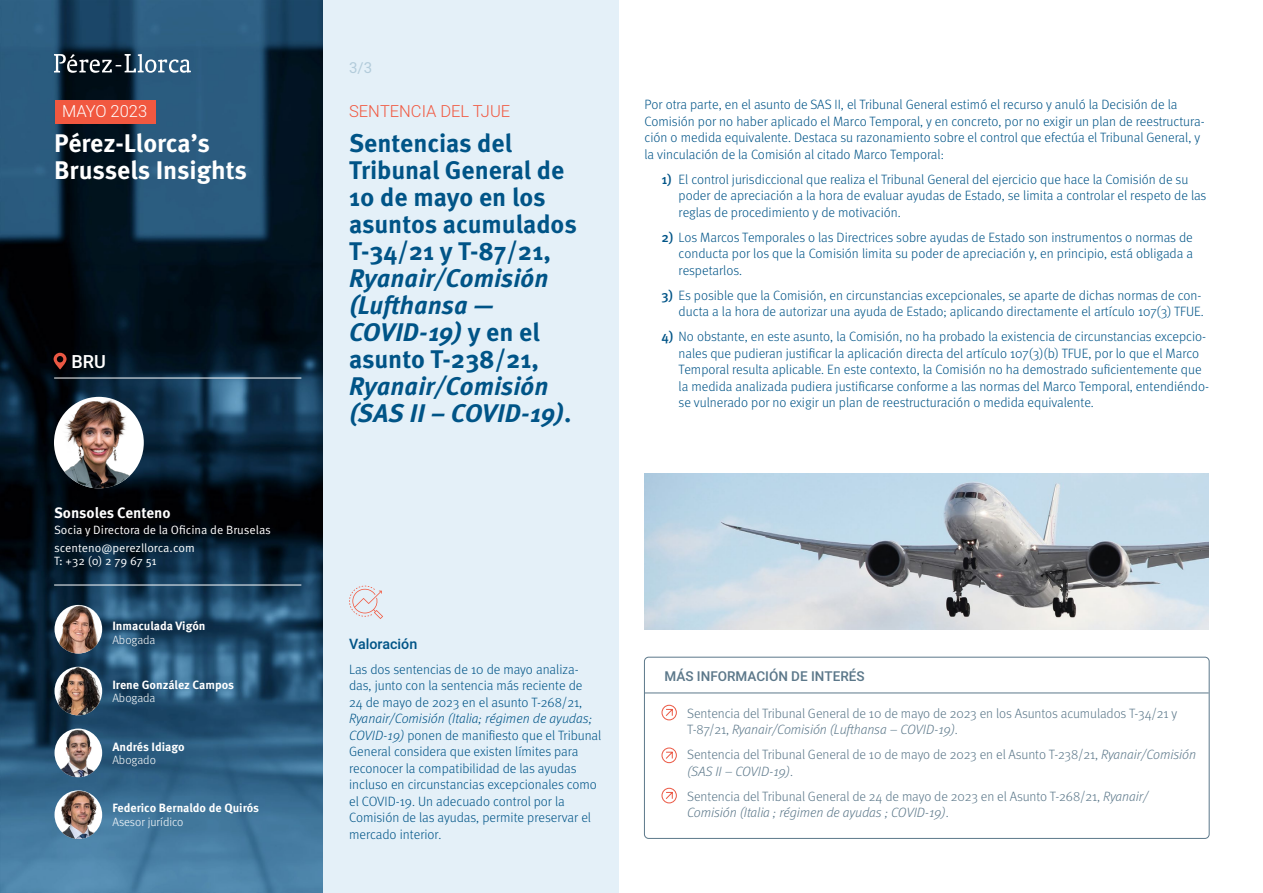
<style>
.page{position:relative;width:1263px;height:893px;background:#fff}
.page>*{position:absolute;margin:0;border:0;box-sizing:border-box;transform-origin:0 0}
.t1{font:italic 700 25.5px/27px "Meta Pro";color:#005487}
.t2{font:700 25.5px/27px "Meta Pro";letter-spacing:-.005em;color:#005487}
.t3{font:700 25.5px/27px "Meta Pro";color:#fff}
.t4{font:500 18px "Heebo";color:#fff}
.t5{font:300 16.5px "Heebo";color:#f15840}
.t6{font:300 16.5px "Heebo";color:#fff}
.t7{font:700 15px "Meta Pro";color:#fff}
.t8{font:15px "Heebo";color:#b3ccdb}
.t9{font:500 14.25px "Heebo";color:#005487}
.t10{font:300 13.5px/16.5px "Meta Pro";color:#005487}
.t11{font:300 13.5px/16.5px "Meta Pro";letter-spacing:-.01em;color:#5c788a}
.t12{font:500 13.5px "Heebo";color:#5c788a}
.t13{font:12px/17.5px "Meta Pro Norm";color:#fff}
.t14{font:700 12px "Meta Pro";color:#fff}
.t15{font:300 12px "Meta Pro";color:#fff}
.s1{font-style:normal}
.s2{font-weight:500}
.s3{font-style:italic}
</style>
<div class="page">
<img style="left:0;top:0;width:324px;height:893px">
<div style="left:324px;top:0;width:295px;height:892px;background:#e4f0f8"></div>
<svg style="left:349px;top:586px;width:34px;height:33px"></svg>
<hr style="left:645px;top:693px;width:564px;height:1px;background:#5c788a">
<svg style="left:661px;top:704px;width:16px;height:17px"></svg>
<svg style="left:661px;top:747px;width:16px;height:16px"></svg>
<svg style="left:661px;top:787px;width:16px;height:17px"></svg>
<div style="left:644px;top:657px;width:565px;height:182px;border:1px solid #5c788a;border-radius:4px"></div>
<svg style="left:54px;top:54px;width:137px;height:19px"></svg>
<img style="left:54px;top:397px;width:90px;height:91px">
<hr style="left:54px;top:378px;width:247px;height:1px;background:#fff">
<hr style="left:54px;top:585px;width:247px;height:1px;background:#fff">
<svg style="left:54px;top:353px;width:13px;height:16px"></svg>
<img style="left:55px;top:667px;width:47px;height:48px">
<img style="left:55px;top:605px;width:47px;height:48px">
<img style="left:55px;top:730px;width:47px;height:47px">
<img style="left:55px;top:790px;width:47px;height:49px">
<div style="left:55px;top:100px;width:101px;height:23px;background:#f15840"></div>
<img style="left:644px;top:473px;width:565px;height:156px">
<p class="t6" style="left:62px;top:99px;width:87px">MAYO 2023</p>
<h1 class="t3" style="left:54px;top:128px;width:194px">Pérez-Llorca’s<br>Brussels Insights</h1>
<h2 class="t4" style="left:71px;top:349px;width:36px">BRU</h2>
<p class="t7" style="left:54px;top:501px;width:118px">Sonsoles Centeno</p>
<p class="t13" style="left:54px;top:521px;width:218px">Socia y Directora de la Oficina de Bruselas scenteno@perezllorca.com</p>
<p class="t13" style="left:54px;top:551px;width:104px">T: +32 (0) 2 79 67 51</p>
<p class="t14" style="left:112px;top:617px;width:95px">Inmaculada Vigón</p>
<p class="t15" style="left:112px;top:631px;width:45px">Abogada</p>
<p class="t14" style="left:112px;top:675px;width:123px">Irene González Campos</p>
<p class="t15" style="left:112px;top:689px;width:45px">Abogada</p>
<p class="t14" style="left:112px;top:737px;width:74px">Andrés Idiago</p>
<p class="t15" style="left:112px;top:751px;width:45px">Abogado</p>
<p class="t14" style="left:112px;top:799px;width:148px">Federico Bernaldo de Quirós</p>
<p class="t15" style="left:112px;top:813px;width:73px">Asesor jurídico</p>
<p class="t8" style="left:349px;top:57px;width:25px">3/3</p>
<p class="t5" style="left:349px;top:99px;width:163px">SENTENCIA DEL TJUE</p>
<h1 class="t2" style="left:349px;top:128px;width:229px">Sentencias del<br>Tribunal General de<br>10 de mayo en los asuntos acumulados<br>T-34/21 y T-87/21,</h1>
<h1 class="t1" style="left:349px;top:263px;width:201px">Ryanair/Comisión (Lufthansa —<br>COVID-19) <span class="s1">y en el asunto T-238/21,</span></h1>
<h1 class="t1" style="left:349px;top:371px;width:224px">Ryanair/Comisión (SAS II – COVID-19)<span class="s1">.</span></h1>
<p class="t10" style="left:645px;top:96px;width:562px">Por otra parte, en el asunto de SAS II, el Tribunal General estimó el recurso y anuló la Decisión de la Comisión por no haber aplicado el Marco Temporal, y en concreto, por no exigir un plan de reestructura&shy;ción o medida equivalente. Destaca su razonamiento sobre el control que efectúa el Tribunal General, y la vinculación de la Comisión al citado Marco Temporal:</p>
<p class="t10" style="left:679px;top:170px;width:529px;text-indent:-17px"><span class="s2">1)</span> El control jurisdiccional que realiza el Tribunal General del ejercicio que hace la Comisión de su poder de apreciación a la hora de evaluar ayudas de Estado, se limita a controlar el respeto de las reglas de procedimiento y de motivación.</p>
<p class="t10" style="left:679px;top:228px;width:516px;text-align:justify;text-indent:-17px"><span class="s2">2)</span> Los Marcos Temporales o las Directrices sobre ayudas de Estado son instrumentos o normas de conducta por los que la Comisión limita su poder de apreciación y, en principio, está obligada a respetarlos.</p>
<p class="t10" style="left:662px;top:286px;width:544px;text-align:right"><span class="s2">3)</span> Es posible que la Comisión, en circunstancias excepcionales, se aparte de dichas normas de con&shy;ducta a la hora de autorizar una ayuda de Estado; aplicando directamente el artículo 107(3) TFUE.</p>
<p class="t10" style="left:679px;top:328px;width:532px;text-indent:-17px"><span class="s2">4)</span> No obstante, en este asunto, la Comisión, no ha probado la existencia de circunstancias excepcio&shy;nales que pudieran justificar la aplicación directa del artículo 107(3)(b) TFUE, por lo que el Marco Temporal resulta aplicable. En este contexto, la Comisión no ha demostrado suficientemente que la medida analizada pudiera justificarse conforme a las normas del Marco Temporal, entendiéndo&shy;se vulnerado por no exigir un plan de reestructuración o medida equivalente.</p>
<p class="t9" style="left:349px;top:634px;width:70px">Valoración</p>
<p class="t10" style="left:349px;top:660px;width:235px">Las dos sentencias de 10 de mayo analiza&shy;das, junto con la sentencia más reciente de<br>24 de mayo de 2023 en el asunto T-268/21,</p>
<p class="t10" style="left:349px;top:709px;width:254px"><span class="s3">Ryanair/Comisión (Italia; régimen de ayudas; COVID-19)</span> ponen de manifiesto que el Tribunal General considera que existen límites para reconocer la compatibilidad de las ayudas incluso en circunstancias excepcionales como el COVID-19. Un adecuado control por la Comisión de las ayudas, permite preservar el mercado interior.</p>
<p class="t12" style="left:665px;top:666px;width:201px">MÁS INFORMACIÓN DE INTERÉS</p>
<p class="t11" style="left:687px;top:704px;width:492px">Sentencia del Tribunal General de 10 de mayo de 2023 en los Asuntos acumulados T-34/21 y<br>T-87/21, <span class="s3">Ryanair/Comisión (Lufthansa – COVID-19)</span>.</p>
<p class="t11" style="left:687px;top:746px;width:510px">Sentencia del Tribunal General de 10 de mayo de 2023 en el Asunto T-238/21, <span class="s3">Ryanair/Comisión (SAS II – COVID-19)</span>.</p>
<p class="t11" style="left:687px;top:787px;width:463px">Sentencia del Tribunal General de 24 de mayo de 2023 en el Asunto T-268/21, <span class="s3">Ryanair/<br>Comisión (Italia ; régimen de ayudas ; COVID-19)</span>.</p>
</div>
